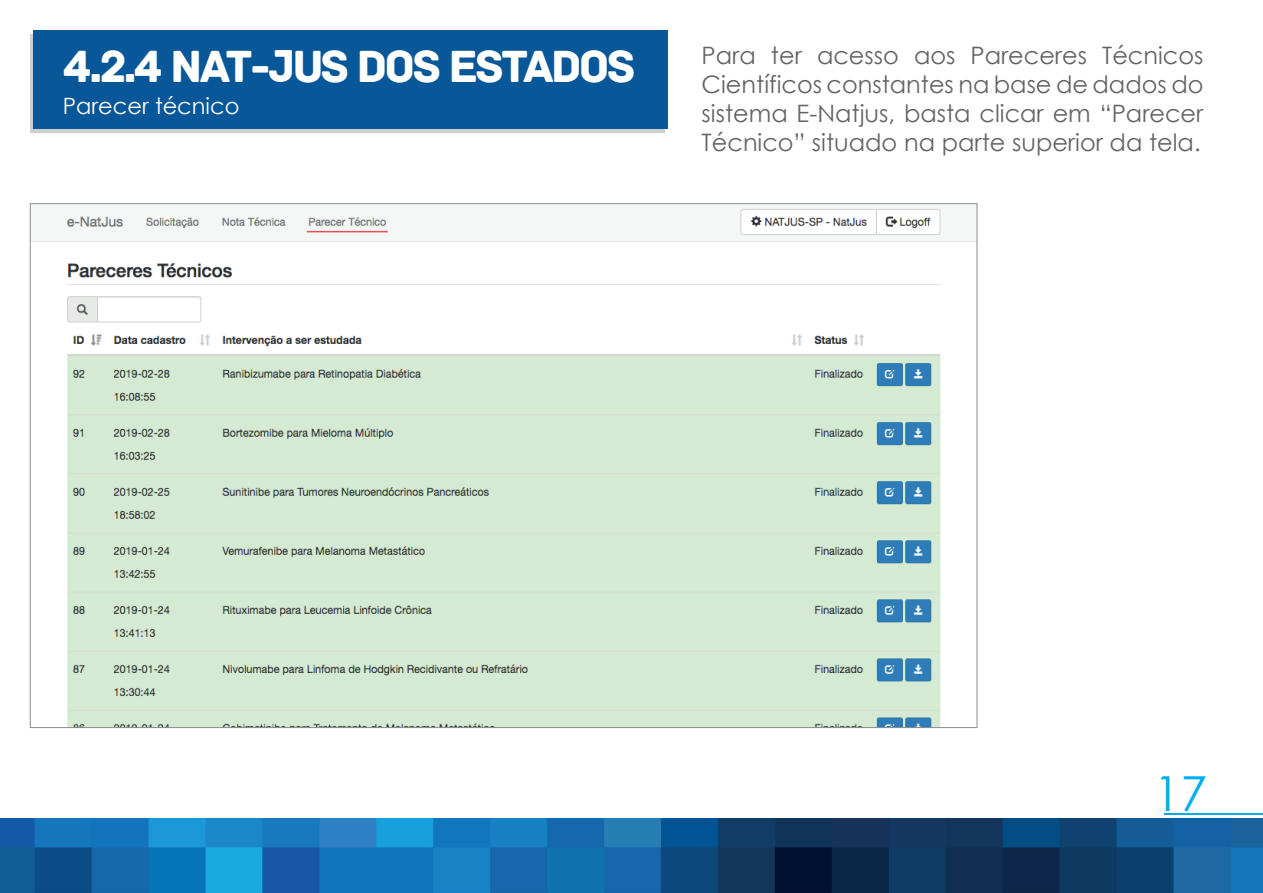
<style>
.page{position:relative;width:1263px;height:893px;background:#fff}
.page>*{position:absolute;margin:0;border:0;box-sizing:border-box;transform-origin:0 0}
.t1{font:48.3px "Century Gothic";color:#00aeef}
.t2{font:47.4px "Archive";letter-spacing:-.06em;color:#fff}
.t3{font:24px/28.8px "Century Gothic";color:#626362;text-align:justify}
.t4{font:22.5px "Century Gothic";color:#fff}
</style>
<div class="page">
<img style="left:32px;top:208px;width:943px;height:518px">
<hr style="left:307px;top:231px;width:81px;height:1px;background:#ee4d54">
<div style="left:30px;top:34px;width:634px;height:98px;background:#cfcfd1"></div>
<div style="left:33px;top:31px;width:635px;height:98px;background:#075799"></div>
<hr style="left:1164px;top:813px;width:99px;height:2px;background:#00aeef">
<img style="left:0;top:819px;width:1263px;height:74px">
<h2 class="t2" style="left:63px;top:38px;width:574px">4.2.4 NAT-JUS DOS ESTADOS</h2>
<p class="t3" style="left:702px;top:41px;width:503px">Para ter acesso aos Pareceres Técnicos Científicos constantes na base de dados do sistema E-Natjus, basta clicar em “Parecer Técnico” situado na parte superior da tela.</p>
<p class="t4" style="left:63px;top:92px;width:178px">Parecer técnico</p>
<h1 class="t1" style="left:1154px;top:764px;width:55px">17</h1>
</div>
